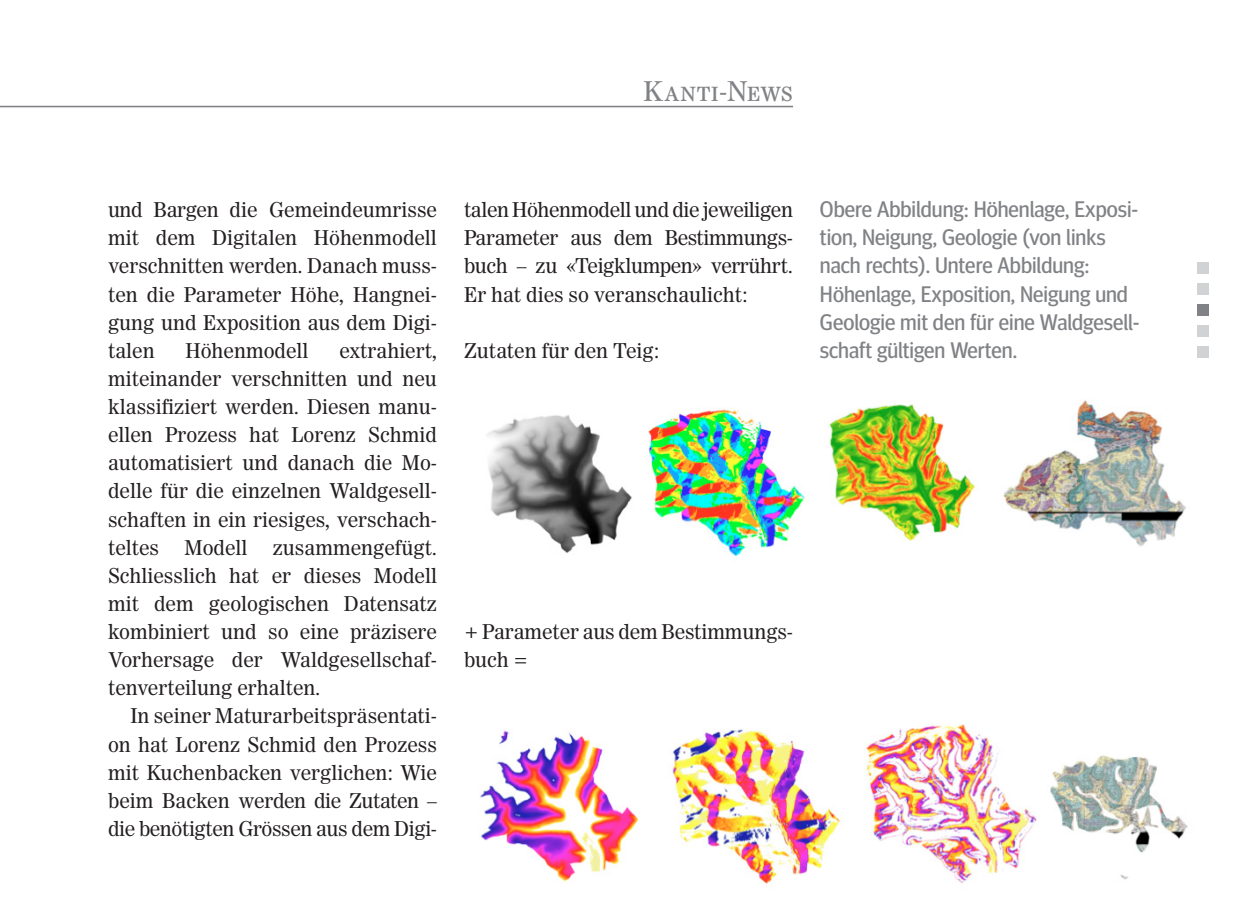
<style>
.page{position:relative;width:1257px;height:918px;background:#fff}
.page>*{position:absolute;margin:0;border:0;box-sizing:border-box;transform-origin:0 0}
.Rubrikentitel_klein{font:27px "Worldwide Small Caps";color:#808285}
.Legende_x11{font:22.5px/28.1px "Meta Headline";color:#808285}
.GS_mE_x08{font:20.25px/28.1px "Worldwide";color:#231f20;text-align:justify}
.GS_oE_x08{font:20.25px/28.1px "Worldwide";letter-spacing:-.005em;color:#231f20}
</style>
<div class="page">
<img style="left:487px;top:400px;width:699px;height:157px">
<img style="left:480px;top:724px;width:708px;height:160px">
<hr style="left:0;top:106px;width:793px;height:1px;background:#808285">
<div style="left:1197px;top:263px;width:11px;height:11px;background:#d1d2d4"></div>
<div style="left:1197px;top:284px;width:11px;height:11px;background:#d1d2d4"></div>
<div style="left:1197px;top:304px;width:11px;height:12px;background:#808285"></div>
<div style="left:1197px;top:326px;width:11px;height:11px;background:#d1d2d4"></div>
<div style="left:1197px;top:346px;width:11px;height:12px;background:#d1d2d4"></div>
<p class="Rubrikentitel_klein" style="left:643px;top:76px;width:151px">Kanti-News</p>
<p class="GS_mE_x08" style="left:108px;top:196px;width:330px">und Bargen die Gemeindeumrisse mit dem Digitalen Höhenmodell verschnitten werden. Danach muss&shy;ten die Parameter Höhe, Hangnei&shy;gung und Exposition aus dem Digi&shy;talen</p>
<p class="GS_mE_x08" style="left:108px;top:336px;width:330px;text-indent:231px">extrahiert, miteinander verschnitten und neu klassifiziert werden. Diesen manu&shy;ellen Prozess hat Lorenz Schmid automatisiert und danach die Mo&shy;delle für die einzelnen Waldgesell&shy;schaften in ein riesiges, verschach&shy;teltes Modell zusammengefügt.<br>Schliesslich hat er dieses Modell mit dem geologischen Datensatz kombiniert und so eine präzisere Vorhersage der Waldgesellschaf&shy;tenverteilung erhalten.</p>
<p class="GS_mE_x08" style="left:108px;top:702px;width:330px;text-indent:22px">In seiner Maturarbeitspräsentati&shy;on hat Lorenz Schmid den Prozess mit Kuchenbacken verglichen: Wie beim Backen werden die Zutaten – die benötigten Grössen aus dem Digi-</p>
<p class="GS_mE_x08" style="left:185px;top:336px;width:125px">Höhenmodell</p>
<p class="GS_mE_x08" style="left:464px;top:196px;width:330px">talen Höhenmodell und die jeweiligen Parameter aus dem Bestimmungs&shy;buch – zu «Teigklumpen» verrührt.<br>Er hat dies so veranschaulicht:</p>
<p class="GS_oE_x08" style="left:464px;top:336px;width:196px">Zutaten für den Teig:</p>
<p class="GS_oE_x08" style="left:464px;top:618px;width:330px">+ Parameter aus dem Bestimmungs&shy;buch =</p>
<p class="Legende_x11" style="left:820px;top:195px;width:320px">Obere Abbildung: Höhenlage, Exposi&shy;tion, Neigung, Geologie (von links nach rechts). Untere Abbildung:</p>
<p class="Legende_x11" style="left:820px;top:279px;width:321px">Höhenlage, Exposition, Neigung und<br>Geologie mit den für eine Waldgesell&shy;schaft gültigen Werten.</p>
</div>
